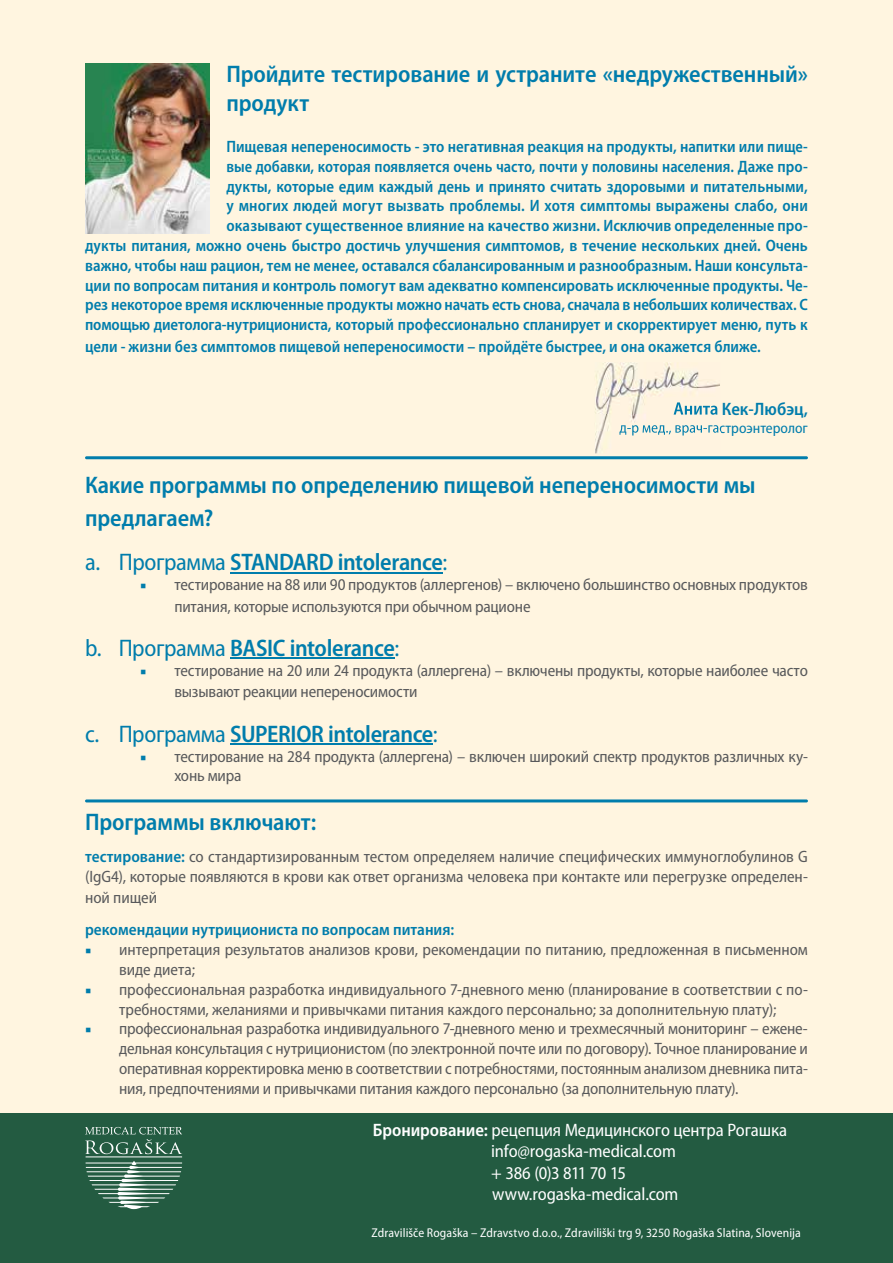
<style>
.page{position:relative;width:893px;height:1263px;background:#fff5e0}
.page>*{position:absolute;margin:0;border:0;box-sizing:border-box;transform-origin:0 0}
.t1{font:600 semi-condensed 24px/32.4px "Myriad Pro";letter-spacing:-.005em;color:#007dac}
.t2{font:semi-condensed 18px/21.6px "Myriad Pro";letter-spacing:-.01em;color:#fff}
.t3{font:600 semi-condensed 18px "Myriad Pro";color:#007dac}
.t4{font:semi-condensed 16.5px/19.8px "Myriad Pro";letter-spacing:-.005em;color:#58595b}
.t5{font:600 semi-condensed 16.5px/19.8px "Myriad Pro";color:#007dac;text-align:right}
.t6{font:semi-condensed 12.75px "Myriad Pro";letter-spacing:.005em;color:#fff}
.s1{font-weight:400}
.s2{font-family:"Hypatia Sans Pro";font-weight:600;font-stretch:normal;color:#007dac}
.s3{font-weight:600;color:#007dac}
.s4{font-weight:600}
</style>
<div class="page">
<div style="left:0;top:1113px;width:893px;height:150px;background:#235b41"></div>
<hr style="left:230px;top:572px;width:212px;height:1px;background:#007dac">
<hr style="left:230px;top:658px;width:164px;height:1px;background:#007dac">
<hr style="left:230px;top:743px;width:203px;height:2px;background:#007dac">
<svg style="left:85px;top:1127px;width:97px;height:82px"></svg>
<img style="left:85px;top:64px;width:124px;height:170px">
<hr style="left:85px;top:456px;width:723px;height:3px;background:#007dac;border-radius:2px">
<hr style="left:85px;top:799px;width:723px;height:3px;background:#007dac;border-radius:2px">
<img style="left:595px;top:362px;width:125px;height:91px">
<img style="left:674px;top:402px;width:46px;height:13px">
<img style="left:619px;top:425px;width:101px;height:10px">
<h1 class="t1" style="left:226px;top:60px;width:583px;line-height:28.8px">Пройдите тестирование и устраните «недружественный» продукт</h1>
<p class="t5" style="left:85px;top:137px;width:724px">Пищевая непереносимость - это негативная реакция на продукты, напитки или пище-<br>вые добавки, которая появляется очень часто, почти у половины населения. Даже про-<br>дукты, которые едим каждый день и принято считать здоровыми и питательными,<br>у многих людей могут вызвать проблемы. И хотя симптомы выражены слабо, они<br>оказывают существенное влияние на качество жизни. Исключив определенные про-<br>дукты питания, можно очень быстро достичь улучшения симптомов, в течение нескольких дней. Очень важно, чтобы наш рацион, тем не менее, оставался сбалансированным и разнообразным. Наши консульта&shy;ции по вопросам питания и контроль помогут вам адекватно компенсировать исключенные продукты. Че&shy;рез некоторое время исключенные продукты можно начать есть снова, сначала в небольших количествах. С помощью диетолога-нутрициониста, который профессионально спланирует и скорректирует меню, путь к</p>
<p class="t5" style="left:85px;top:337px;width:677px">цели - жизни без симптомов пищевой непереносимости – пройдёте быстрее, и она окажется ближе.</p>
<p class="t3" style="left:673px;top:399px;width:136px">Анита Кек-Любэц,</p>
<h1 class="t1" style="left:85px;top:469px;width:672px">Какие программы по определению пищевой непереносимости мы предлагаем?</h1>
<h1 class="t1" style="left:85px;top:546px;width:364px"><span class="s1">a. Программа</span> STANDARD intolerance<span class="s1">:</span></h1>
<p class="t4" style="left:174px;top:574px;width:635px;line-height:21.6px;text-indent:-34px"><span class="s2">■</span> тестирование на 88 или 90 продуктов (аллергенов) – включено большинство основных продуктов питания, которые используются при обычном рационе</p>
<h1 class="t1" style="left:85px;top:632px;width:316px"><span class="s1">b. Программа</span> BASIC intolerance<span class="s1">:</span></h1>
<p class="t4" style="left:174px;top:660px;width:635px;line-height:21.6px;text-indent:-34px"><span class="s2">■</span> тестирование на 20 или 24 продукта (аллергена) – включены продукты, которые наиболее часто вызывают реакции непереносимости</p>
<h1 class="t1" style="left:85px;top:718px;width:354px"><span class="s1">c. Программа</span> SUPERIOR intolerance<span class="s1">:</span></h1>
<p class="t4" style="left:174px;top:746px;width:635px;text-indent:-34px"><span class="s2">■</span> тестирование на 284 продукта (аллергена) – включен широкий спектр продуктов различных ку&shy;хонь мира</p>
<h1 class="t1" style="left:85px;top:806px;width:233px">Программы включают:</h1>
<p class="t4" style="left:85px;top:847px;width:724px"><span class="s3">тестирование:</span> со стандартизированным тестом определяем наличие специфических иммуноглобулинов G (IgG4), которые появляются в крови как ответ организма человека при контакте или перегрузке определен-</p>
<p class="t4" style="left:85px;top:888px;width:74px">ной пищей</p>
<p class="t5" style="left:85px;top:920px;width:371px">рекомендации нутрициониста по вопросам питания:</p>
<p class="t4" style="left:119px;top:940px;width:690px;text-indent:-34px"><span class="s2">■</span> интерпретация результатов анализов крови, рекомендации по питанию, предложенная в письменном виде диета;</p>
<p class="t4" style="left:85px;top:980px;width:724px;text-align:center"><span class="s2">■</span> профессиональная разработка индивидуального 7-дневного меню (планирование в соответствии с по&shy;требностями, желаниями и привычками питания каждого персонально; за дополнительную плату);</p>
<p class="t4" style="left:119px;top:1019px;width:690px;text-align:justify;text-indent:-34px"><span class="s2">■</span> профессиональная разработка индивидуального 7-дневного меню и трехмесячный мониторинг – ежене&shy;дельная консультация с нутриционистом (по электронной почте или по договору). Точное планирование и оперативная корректировка меню в соответствии с потребностями, постоянным анализом дневника пита&shy;ния, предпочтениями и привычками питания каждого персонально (за дополнительную плату).</p>
<p class="t2" style="left:491px;top:1119px;width:298px;text-indent:-118px"><span class="s4">Бронирование:</span> рецепция Медицинского центра Рогашка info@rogaska-medical.com<br>+ 386 (0)3 811 70 15 www.rogaska-medical.com</p>
<p class="t6" style="left:371px;top:1225px;width:431px">Zdravilišče Rogaška – Zdravstvo d.o.o., Zdraviliški trg 9, 3250 Rogaška Slatina, Slovenija</p>
</div>
